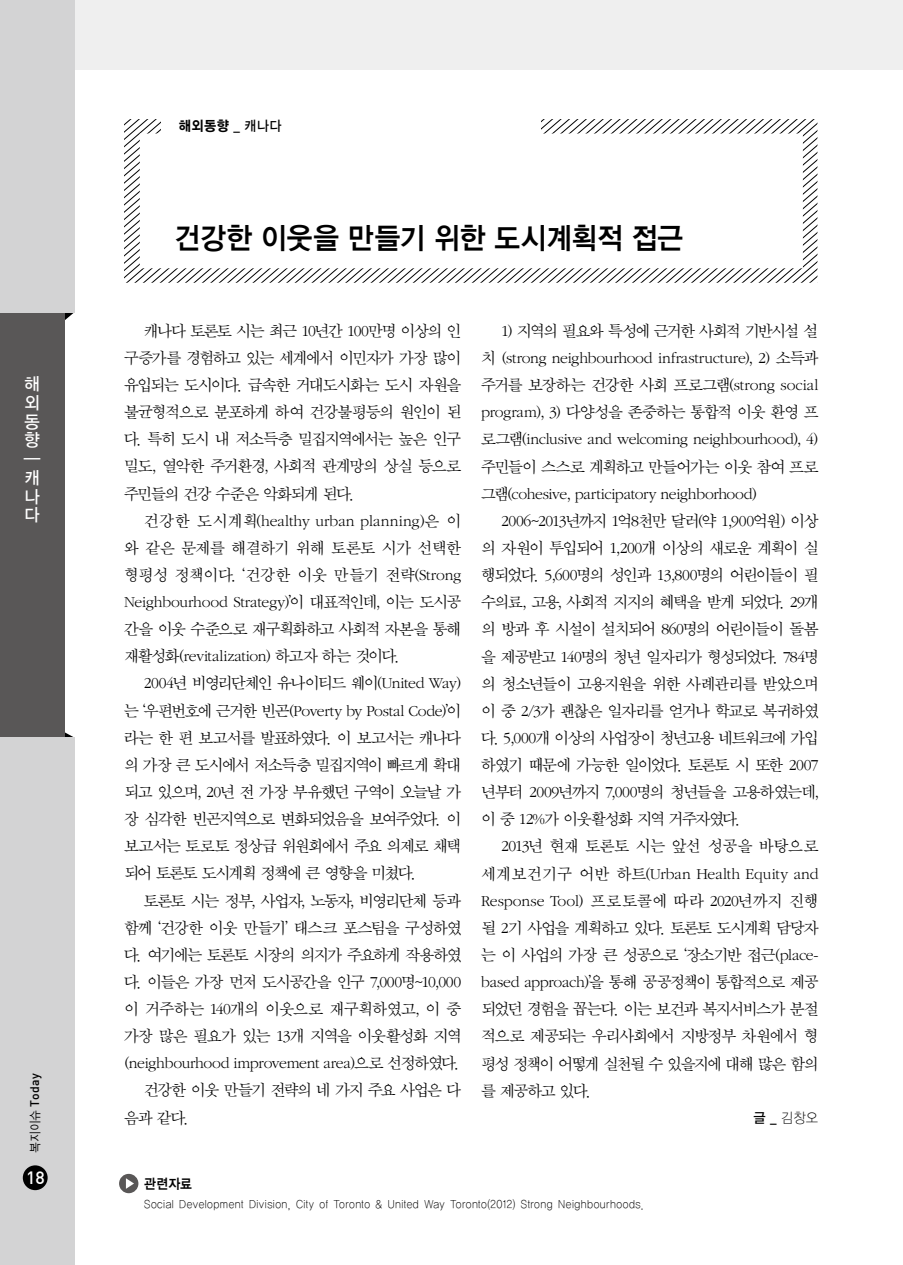
<style>
.page{position:relative;width:903px;height:1265px;background:#fff}
.page>*{position:absolute;margin:0;border:0;box-sizing:border-box;transform-origin:0 0}
.t1{font:29.75px "YGO145";letter-spacing:-.075em;color:#000;scale:.93 1}
.t2{font:17.5px/18.7px "YGO135";color:#fff;text-align:justify;scale:.95 1}
.t3{font:17.5px "Dinmed";color:#fff}
.t4{font:16.62px/27.1px "Sand Sm";letter-spacing:-.065em;color:#000;text-align:justify}
.t5{font:16.62px "Sand Sm";letter-spacing:-.02em;color:#000}
.t6{font:16.62px "Sand Sm";letter-spacing:-.085em;color:#000}
.t7{font:16.62px "Sand Sm";letter-spacing:-.03em;color:#000}
.t8{font:14px "YGO155";color:#000;scale:.93 1}
.t9{font:14px "YDIYGO110 KS Cpc EUC H";color:#000;scale:.93 1}
.t10{font:14px "YDIYGO140 KS Cpc EUC H";color:#000;scale:.9 1}
.t11{font:12.25px "YDIYGO110 KS Cpc EUC H";letter-spacing:-.02em;color:#000;scale:.9 1}
.t12{font:12.25px "Dinmed";letter-spacing:.02em;color:#000}
.s1{font-family:"YDIYGO120 KS Cpc EUC H"}
.s2{font-family:"YGO135"}
</style>
<div class="page">
<svg style="left:124px;top:119px;width:693px;height:164px"></svg>
<div style="left:0;top:0;width:903px;height:69px;background:#efefef"></div>
<svg style="left:64px;top:313px;width:10px;height:17px"></svg>
<svg style="left:64px;top:725px;width:9px;height:12px"></svg>
<div style="left:0;top:0;width:74px;height:313px;background:#d3d3d4"></div>
<div style="left:0;top:313px;width:64px;height:424px;background:#595757"></div>
<div style="left:0;top:737px;width:74px;height:528px;background:#d3d3d4"></div>
<div style="left:23px;top:1165px;width:25px;height:25px;background:#000;border-radius:50%"></div>
<div style="left:162px;top:115px;width:379px;height:30px;background:#fff"></div>
<svg style="left:119px;top:1174px;width:19px;height:19px"></svg>
<p class="t2" style="left:24px;top:376px;width:19px">해 외 동 향 ━ 캐 나 다</p>
<p class="t12" style="left:27px;top:1153px;width:81px;rotate:-90deg"><span class="s1">복지이슈</span> Today</p>
<p class="t3" style="left:26px;top:1166px;width:20px">18</p>
<p class="t8" style="left:179px;top:118px;width:113px">해외동향 <span class="s2">_ 캐나다</span></p>
<h1 class="t1" style="left:174px;top:222px;width:550px">건강한 이웃을 만들기 위한 도시계획적 접근</h1>
<p class="t4" style="left:124px;top:318px;width:339px;text-indent:20px">캐나다 토론토 시는 최근 10년간 100만명 이상의 인 구증가를 경험하고 있는 세계에서 이민자가 가장 많이 유입되는 도시이다. 급속한 거대도시화는 도시 자원을 불균형적으로 분포하게 하여 건강불평등의 원인이 된 다. 특히 도시 내 저소득층 밀집지역에서는 높은 인구 밀도, 열악한 주거환경, 사회적 관계망의 상실 등으로 주민들의 건강 수준은 악화되게 된다.</p>
<p class="t4" style="left:124px;top:508px;width:339px;text-indent:20px">건강한 도시계획(healthy urban planning)은 이 와 같은 문제를 해결하기 위해 토론토 시가 선택한 형평성 정책이다. ‘건강한 이웃 만들기 전략(Strong Neighbourhood Strategy)’이 대표적인데, 이는 도시공 간을 이웃 수준으로 재구획화하고 사회적 자본을 통해 재활성화(revitalization) 하고자 하는 것이다.</p>
<p class="t4" style="left:124px;top:670px;width:339px;text-indent:20px">2004년 비영리단체인 유나이티드 웨이(United Way) 는 ‘우편번호에 근거한 빈곤(Poverty by Postal Code)’이 라는 한 편 보고서를 발표하였다. 이 보고서는 캐나다 의 가장 큰 도시에서 저소득층 밀집지역이 빠르게 확대 되고 있으며, 20년 전 가장 부유했던 구역이 오늘날 가 장 심각한 빈곤지역으로 변화되었음을 보여주었다. 이 보고서는 토로토 정상급 위원회에서 주요 의제로 채택 되어 토론토 도시계획 정책에 큰 영향을 미쳤다.</p>
<p class="t4" style="left:144px;top:888px;width:319px">토론토 시는 정부, 사업자, 노동자, 비영리단체 등과</p>
<p class="t4" style="left:124px;top:915px;width:339px">함께 ‘건강한 이웃 만들기’ 태스크 포스팀을 구성하였</p>
<p class="t6" style="left:124px;top:947px;width:339px">다. 여기에는 토론토 시장의 의지가 주요하게 작용하였</p>
<p class="t4" style="left:124px;top:969px;width:339px">다. 이들은 가장 먼저 도시공간을 인구 7,000명~10,000</p>
<p class="t7" style="left:124px;top:1001px;width:339px">이 거주하는 140개의 이웃으로 재구획하였고, 이 중</p>
<p class="t4" style="left:124px;top:1023px;width:339px">가장 많은 필요가 있는 13개 지역을 이웃활성화 지역</p>
<p class="t5" style="left:124px;top:1056px;width:337px">(neighbourhood improvement area)으로 선정하였다.</p>
<p class="t4" style="left:144px;top:1077px;width:319px">건강한 이웃 만들기 전략의 네 가지 주요 사업은 다</p>
<p class="t4" style="left:124px;top:1105px;width:66px">음과 같다.</p>
<p class="t4" style="left:481px;top:318px;width:339px;text-indent:20px">1) 지역의 필요와 특성에 근거한 사회적 기반시설 설 치 (strong neighbourhood infrastructure), 2) 소득과 주거를 보장하는 건강한 사회 프로그램(strong social program), 3) 다양성을 존중하는 통합적 이웃 환영 프 로그램(inclusive and welcoming neighbourhood), 4) 주민들이 스스로 계획하고 만들어가는 이웃 참여 프로 그램(cohesive, participatory neighborhood)</p>
<p class="t4" style="left:481px;top:508px;width:339px;text-indent:20px">2006~2013년까지 1억8천만 달러(약 1,900억원) 이상 의 자원이 투입되어 1,200개 이상의 새로운 계획이 실 행되었다. 5,600명의 성인과 13,800명의 어린이들이 필 수의료, 고용, 사회적 지지의 혜택을 받게 되었다. 29개 의 방과 후 시설이 설치되어 860명의 어린이들이 돌봄 을 제공받고 140명의 청년 일자리가 형성되었다. 784명 의 청소년들이 고용지원을 위한 사례관리를 받았으며 이 중 2/3가 괜찮은 일자리를 얻거나 학교로 복귀하였 다. 5,000개 이상의 사업장이 청년고용 네트워크에 가입 하였기 때문에 가능한 일이었다. 토론토 시 또한 2007 년부터 2009년까지 7,000명의 청년들을 고용하였는데, 이 중 12%가 이웃활성화 지역 거주자였다.</p>
<p class="t4" style="left:481px;top:833px;width:339px;text-indent:20px">2013년 현재 토론토 시는 앞선 성공을 바탕으로 세계보건기구 어반 하트(Urban Health Equity and Response Tool) 프로토콜에 따라 2020년까지 진행 될 2기 사업을 계획하고 있다. 토론토 도시계획 담당자 는 이 사업의 가장 큰 성공으로 ‘장소기반 접근(place&shy;based approach)’을 통해 공공정책이 통합적으로 제공 되었던 경험을 꼽는다. 이는 보건과 복지서비스가 분절 적으로 제공되는 우리사회에서 지방정부 차원에서 형 평성 정책이 어떻게 실천될 수 있을지에 대해 많은 함의 를 제공하고 있다.</p>
<p class="t9" style="left:753px;top:1111px;width:72px"><span class="s2">글 _</span> 김창오</p>
<p class="t10" style="left:144px;top:1177px;width:56px">관련자료</p>
<p class="t11" style="left:144px;top:1198px;width:557px">Social Development Division, City of Toronto &amp; United Way Toronto(2012) Strong Neighbourhoods.</p>
</div>
